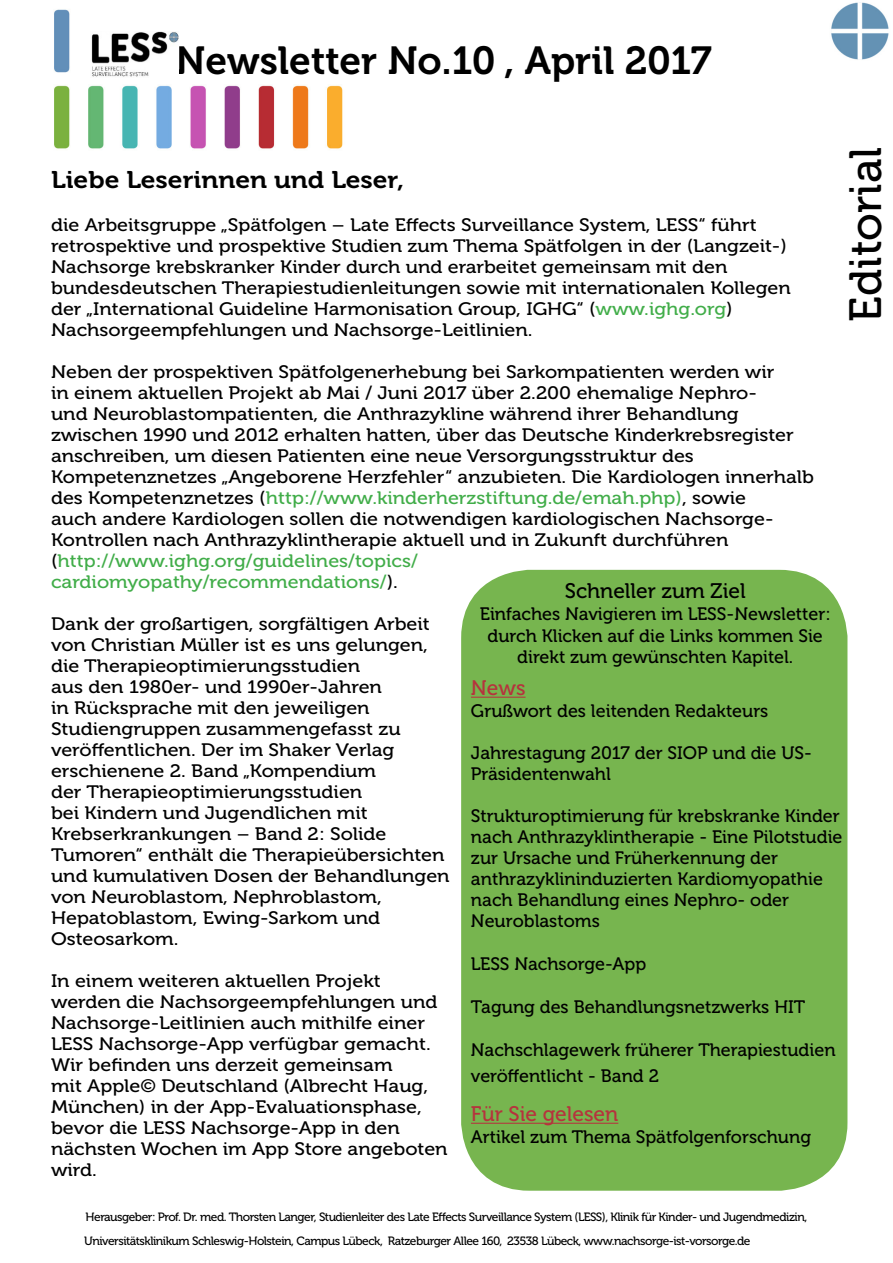
<style>
.page{position:relative;width:893px;height:1263px;background:#fff}
.page>*{position:absolute;margin:0;border:0;box-sizing:border-box;transform-origin:0 0}
.t1{font:45px "Museo 500";color:#000}
.t2{font:39px "Museo 700";color:#000}
.t3{font:24px "Museo 700";color:#000;scale:1.1 1}
.t4{font:21px "Museo 500";color:#b6333d}
.t5{font:21px "Museo 500";color:#000}
.t6{font:18px/21px "Museo 500";color:#000;scale:1.1 1}
.t7{font:18px/21px "Museo 500";color:#000}
.t8{font:12px/23.4px "Museo 500";letter-spacing:-.04em;color:#000}
.s1{color:#41ad49}
</style>
<div class="page">
<img style="left:54px;top:9px;width:289px;height:140px">
<img style="left:831px;top:2px;width:58px;height:58px">
<img style="left:90px;top:31px;width:88px;height:46px">
<div style="left:466px;top:574px;width:377px;height:612px;background:#77b54f;border-radius:64px"></div>
<div style="left:461px;top:570px;width:386px;height:621px;border:9px solid #77b54f;border-radius:64px"></div>
<hr style="left:471px;top:697px;width:55px;height:1px;background:#b6333d">
<hr style="left:471px;top:1123px;width:147px;height:1px;background:#b6333d">
<h2 class="t2" style="left:176px;top:39px;width:538px">Newsletter No.10 , April 2017</h2>
<h1 class="t1" style="left:841px;top:322px;width:176px;rotate:-90deg">Editorial</h1>
<h3 class="t3" style="left:51px;top:166px;width:322px">Liebe Leserinnen und Leser,</h3>
<p class="t6" style="left:51px;top:214px;width:674px">die Arbeitsgruppe „Spätfolgen – Late Effects Surveillance System, LESS“ führt retrospektive und prospektive Studien zum Thema Spätfolgen in der (Langzeit-)<br>Nachsorge krebskranker Kinder durch und erarbeitet gemeinsam mit den bundesdeutschen Therapiestudienleitungen sowie mit internationalen Kollegen der „International Guideline Harmonisation Group, IGHG“ (<span class="s1">www.ighg.org</span>)<br>Nachsorgeempfehlungen und Nachsorge-Leitlinien.</p>
<p class="t6" style="left:51px;top:361px;width:695px">Neben der prospektiven Spätfolgenerhebung bei Sarkompatienten werden wir<br>in einem aktuellen Projekt ab Mai / Juni 2017 über 2.200 ehemalige Nephro-<br>und Neuroblastompatienten, die Anthrazykline während ihrer Behandlung zwischen 1990 und 2012 erhalten hatten, über das Deutsche Kinderkrebsregister anschreiben, um diesen Patienten eine neue Versorgungsstruktur des Kompetenznetzes „Angeborene Herzfehler“ anzubieten. Die Kardiologen innerhalb des Kompetenznetzes (<span class="s1">http://www.kinderherzstiftung.de/emah.php)</span>, sowie<br>auch andere Kardiologen sollen die notwendigen kardiologischen Nachsorge-Kontrollen nach Anthrazyklintherapie aktuell und in Zukunft durchführen (<span class="s1">http://www.ighg.org/guidelines/topics/<br>cardiomyopathy/recommendations/</span>).</p>
<p class="t6" style="left:51px;top:613px;width:364px">Dank der großartigen, sorgfältigen Arbeit von Christian Müller ist es uns gelungen, die Therapieoptimierungsstudien<br>aus den 1980er- und 1990er-Jahren<br>in Rücksprache mit den jeweiligen Studiengruppen zusammengefasst zu veröffentlichen. Der im Shaker Verlag erschienene 2. Band „Kompendium<br>der Therapieoptimierungsstudien<br>bei Kindern und Jugendlichen mit Krebserkrankungen – Band 2: Solide Tumoren“ enthält die Therapieübersichten und kumulativen Dosen der Behandlungen von Neuroblastom, Nephroblastom, Hepatoblastom, Ewing-Sarkom und Osteosarkom.</p>
<p class="t6" style="left:51px;top:970px;width:362px">In einem weiteren aktuellen Projekt werden die Nachsorgeempfehlungen und Nachsorge-Leitlinien auch mithilfe einer LESS Nachsorge-App verfügbar gemacht.<br>Wir befinden uns derzeit gemeinsam<br>mit Apple© Deutschland (Albrecht Haug, München) in der App-Evaluationsphase, bevor die LESS Nachsorge-App in den nächsten Wochen im App Store angeboten wird.</p>
<p class="t5" style="left:565px;top:580px;width:183px">Schneller zum Ziel</p>
<p class="t7" style="left:480px;top:603px;width:352px;line-height:21.6px;text-align:center">Einfaches Navigieren im LESS-Newsletter: durch Klicken auf die Links kommen Sie direkt zum gewünschten Kapitel.</p>
<p class="t4" style="left:471px;top:676px;width:56px">News</p>
<p class="t7" style="left:471px;top:700px;width:299px">Grußwort des leitenden Redakteurs</p>
<p class="t7" style="left:471px;top:743px;width:343px">Jahrestagung 2017 der SIOP und die US-<br>Präsidentenwahl</p>
<p class="t7" style="left:471px;top:806px;width:373px">Strukturoptimierung für krebskranke Kinder nach Anthrazyklintherapie - Eine Pilotstudie zur Ursache und Früherkennung der anthrazyklininduzierten Kardiomyopathie nach Behandlung eines Nephro- oder Neuroblastoms</p>
<p class="t7" style="left:471px;top:953px;width:177px">LESS Nachsorge-App</p>
<p class="t7" style="left:471px;top:997px;width:336px">Tagung des Behandlungsnetzwerks HIT</p>
<p class="t7" style="left:471px;top:1038px;width:366px;line-height:25.2px">Nachschlagewerk früherer Therapiestudien veröffentlicht - Band 2</p>
<p class="t4" style="left:471px;top:1102px;width:149px">Für Sie gelesen</p>
<p class="t7" style="left:471px;top:1126px;width:342px">Artikel zum Thema Spätfolgenforschung</p>
<p class="t8" style="left:84px;top:1205px;width:725px">Herausgeber: Prof. Dr. med. Thorsten Langer, Studienleiter des Late Effects Surveillance System (LESS), Klinik für Kinder- und Jugendmedizin,<br>Universitätsklinikum Schleswig-Holstein, Campus Lübeck, Ratzeburger Allee 160, 23538 Lübeck, www.nachsorge-ist-vorsorge.de</p>
</div>
